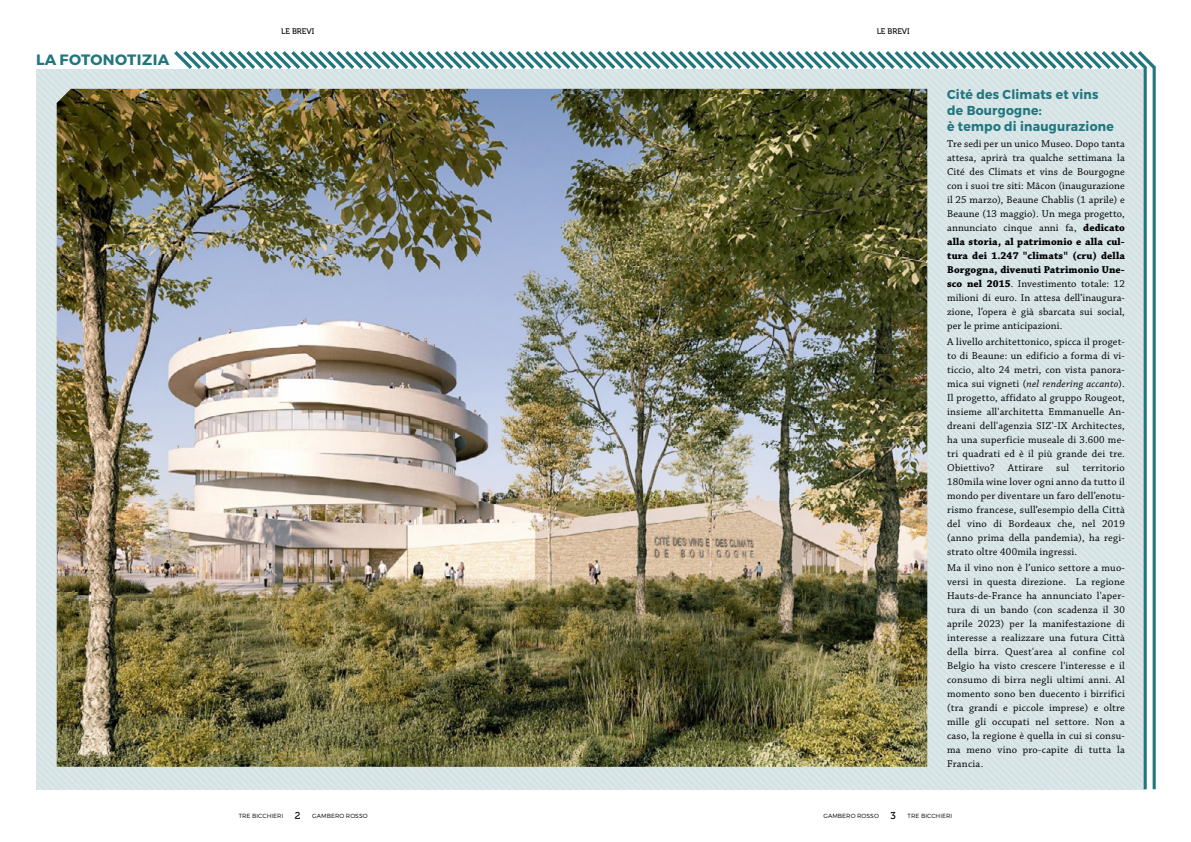
<style>
.page{position:relative;width:1191px;height:842px;background:#fff}
.page>*{position:absolute;margin:0;border:0;box-sizing:border-box;transform-origin:0 0}
.t1{font:700 15px "Montserrat";letter-spacing:.03em;color:#21777d}
.t2{font:700 13px/16px "Montserrat";letter-spacing:.02em;color:#21777d;scale:.95 1}
.t3{font:10.5px/14px "Chaparral Pro";letter-spacing:.02em;color:#000;text-align:justify}
.t4{font:8px "Museo 500";color:#000}
.t5{font:300 6px "Montserrat";letter-spacing:.01em;color:#000}
.s1{font-weight:700}
.s2{font-style:italic}
.s3{font-family:"Museo 500";font-weight:400;font-size:10px}
</style>
<div class="page">
<div style="left:36px;top:69px;width:560px;height:720px;background:#d7e4e6"></div>
<div style="left:596px;top:69px;width:549px;height:720px;background:#d4e1e3"></div>
<hr style="left:1152px;top:67px;width:3px;height:722px;background:#21777d">
<hr style="left:1143px;top:67px;width:3px;height:722px;background:#21777d">
<img style="left:57px;top:89px;width:870px;height:678px">
<svg style="left:171px;top:51px;width:985px;height:22px"></svg>
<h1 class="t1" style="left:36px;top:50px;width:135px">LA FOTONOTIZIA</h1>
<p class="t4" style="left:281px;top:27px;width:34px">LE BREVI</p>
<p class="t4" style="left:876px;top:27px;width:34px">LE BREVI</p>
<p class="t2" style="left:947px;top:86px;width:177px">Cité des Climats et vins de Bourgogne:<br>è tempo di inaugurazione</p>
<p class="t3" style="left:947px;top:137px;width:179px">Tre sedi per un unico Museo. Dopo tanta attesa, aprirà tra qualche settimana la Cité des Climats et vins de Bourgogne con i suoi tre siti: Mâcon (inaugurazione il 25 marzo), Beaune Chablis (1 aprile) e Beaune (13 maggio). Un mega progetto, annunciato cinque anni fa, <span class="s1">dedicato alla storia, al patrimonio e alla cul&shy;tura dei 1.247 "climats" (cru) della Borgogna, divenuti Patrimonio Une&shy;sco nel 2015</span>. Investimento totale: 12 milioni di euro. In attesa dell’inaugura&shy;zione, l’opera è già sbarcata sui social, per le prime anticipazioni.</p>
<p class="t3" style="left:947px;top:335px;width:179px">A livello architettonico, spicca il proget&shy;to di Beaune: un edificio a forma di vi&shy;ticcio, alto 24 metri, con vista panora&shy;mica sui vigneti (<span class="s2">nel rendering accanto</span>).<br>Il progetto, affidato al gruppo Rougeot, insieme all'architetta Emmanuelle An&shy;dreani dell'agenzia SIZ'-IX Architectes, ha una superficie museale di 3.600 me&shy;tri quadrati ed è il più grande dei tre.<br>Obiettivo?</p>
<p class="t3" style="left:1007px;top:461px;width:37px">Attirare</p>
<p class="t3" style="left:1056px;top:461px;width:14px">sul</p>
<p class="t3" style="left:947px;top:461px;width:179px;text-indent:135px">territorio 180mila wine lover ogni anno da tutto il mondo per diventare un faro dell’enotu&shy;rismo francese, sull’esempio della Città del vino di Bordeaux che, nel 2019 (anno prima della pandemia), ha regi&shy;strato oltre 400mila ingressi.</p>
<p class="t3" style="left:947px;top:561px;width:179px">Ma il vino non è l’unico settore a muo&shy;versi in questa direzione. La regione Hauts-de-France ha annunciato l'aper&shy;tura di un bando (con scadenza il 30 aprile 2023) per la manifestazione di interesse a realizzare una futura Città della birra. Quest'area al confine col Belgio ha visto crescere l'interesse e il consumo di birra negli ultimi anni. Al momento sono ben duecento i birrifici (tra grandi e piccole imprese) e oltre mille gli occupati nel settore. Non a caso, la regione è quella in cui si consu&shy;ma meno vino pro-capite di tutta la Francia.</p>
<p class="t5" style="left:239px;top:812px;width:130px">TRE BICCHIERI <span class="s3">2</span> GAMBERO ROSSO</p>
<p class="t5" style="left:823px;top:812px;width:130px">GAMBERO ROSSO <span class="s3">3</span> TRE BICCHIERI</p>
</div>
